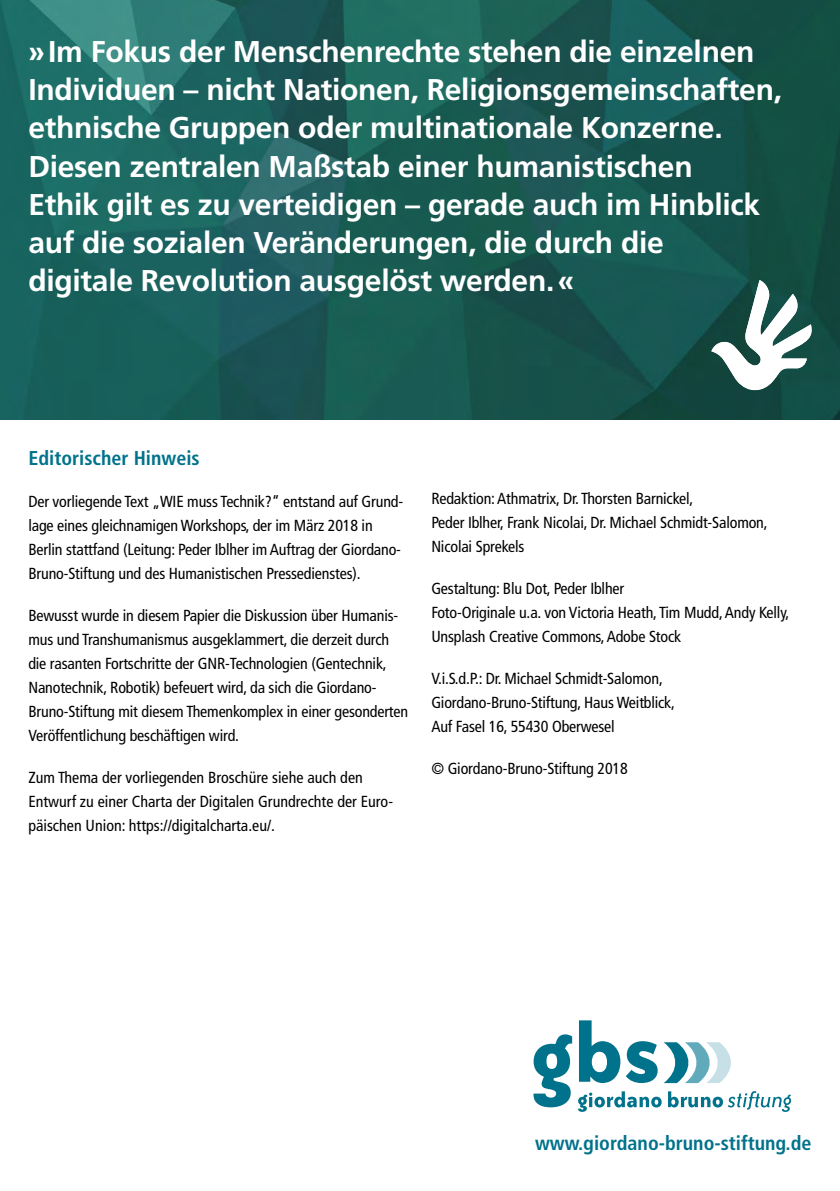
<style>
.page{position:relative;width:840px;height:1191px;background:#fff}
.page>*{position:absolute;margin:0;border:0;box-sizing:border-box;transform-origin:0 0}
.t1{font:700 30px/38px "Frutiger LT Std";letter-spacing:-.01em;color:#fff}
.t2{font:700 condensed 20px "Frutiger LT Std";color:#00728b}
.t3{font:condensed 16px/24px "Frutiger LT Std";letter-spacing:-.01em;color:#000}
</style>
<div class="page">
<img style="left:0;top:0;width:839px;height:420px">
<svg style="left:711px;top:280px;width:100px;height:113px"></svg>
<svg style="left:533px;top:1020px;width:257px;height:92px"></svg>
<p class="t1" style="left:28px;top:33px;width:754px">»Im Fokus der Menschenrechte stehen die einzelnen Individuen – nicht Nationen, Religionsgemeinschaften, ethnische Gruppen oder multinationale Konzerne.<br>Diesen zentralen Maßstab einer humanistischen<br>Ethik gilt es zu verteidigen – gerade auch im Hinblick auf die sozialen Veränderungen, die durch die<br>digitale Revolution ausgelöst werden.«</p>
<p class="t2" style="left:28px;top:446px;width:173px">Editorischer Hinweis</p>
<p class="t3" style="left:28px;top:489px;width:376px">Der vorliegende Text „WIE muss Technik?“ entstand auf Grund&shy;lage eines gleichnamigen Workshops, der im März 2018 in Berlin stattfand (Leitung: Peder Iblher im Auftrag der Giordano-Bruno-Stiftung und des Humanistischen Pressedienstes).</p>
<p class="t3" style="left:28px;top:603px;width:381px">Bewusst wurde in diesem Papier die Diskussion über Humanis&shy;mus und Transhumanismus ausgeklammert, die derzeit durch die rasanten Fortschritte der GNR-Technologien (Gentechnik, Nanotechnik, Robotik) befeuert wird, da sich die Giordano-Bruno-Stiftung mit diesem Themenkomplex in einer gesonderten Veröffentlichung beschäftigen wird.</p>
<p class="t3" style="left:28px;top:765px;width:365px">Zum Thema der vorliegenden Broschüre siehe auch den<br>Entwurf zu einer Charta der Digitalen Grundrechte der Euro&shy;päischen Union: https://digitalcharta.eu/.</p>
<p class="t3" style="left:431px;top:486px;width:337px">Redaktion: Athmatrix, Dr. Thorsten Barnickel,<br>Peder Iblher, Frank Nicolai, Dr. Michael Schmidt-Salomon,<br>Nicolai Sprekels</p>
<p class="t3" style="left:431px;top:576px;width:359px">Gestaltung: Blu Dot, Peder Iblher<br>Foto-Originale u.a. von Victoria Heath, Tim Mudd, Andy Kelly,<br>Unsplash Creative Commons, Adobe Stock</p>
<p class="t3" style="left:431px;top:666px;width:245px">V.i.S.d.P.: Dr. Michael Schmidt-Salomon,<br>Giordano-Bruno-Stiftung, Haus Weitblick,<br>Auf Fasel 16, 55430 Oberwesel</p>
<p class="t3" style="left:431px;top:756px;width:198px">© Giordano-Bruno-Stiftung 2018</p>
<p class="t2" style="left:534px;top:1131px;width:278px">www.giordano-bruno-stiftung.de</p>
</div>
